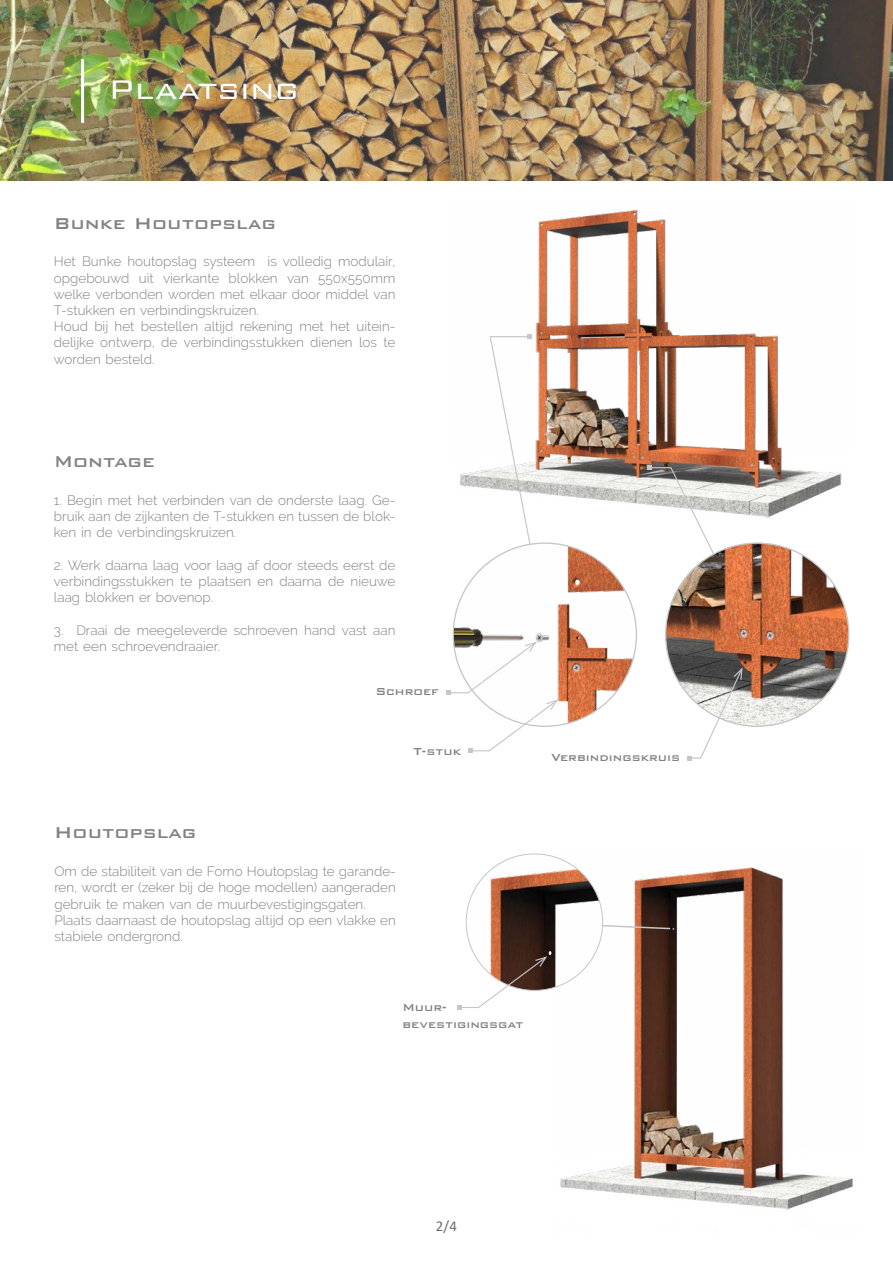
<style>
.page{position:relative;width:893px;height:1263px;background:#fff}
.page>*{position:absolute;margin:0;border:0;box-sizing:border-box;transform-origin:0 0}
.t1{font:300 36px "Bank Gothic BT";color:#fff}
.t2{font:500 21px "Bank Gothic BT";color:#808285}
.t3{font:15px "Calibri";color:#6c6d70}
.t4{font:300 13.5px/16.2px "Raleway";color:#808285;text-align:justify}
.t5{font:500 13.5px "Bank Gothic BT";color:#808285}
</style>
<div class="page">
<img style="left:0;top:0;width:893px;height:180px">
<img style="left:554px;top:856px;width:299px;height:354px">
<svg style="left:603px;top:921px;width:69px;height:9px"></svg>
<img style="left:460px;top:209px;width:382px;height:309px">
<svg style="left:489px;top:334px;width:46px;height:224px"></svg>
<img style="left:453px;top:543px;width:183px;height:183px;border-radius:92px">
<svg style="left:647px;top:465px;width:76px;height:108px"></svg>
<img style="left:666px;top:543px;width:183px;height:183px;border-radius:92px">
<img style="left:466px;top:854px;width:137px;height:136px;border-radius:68px">
<svg style="left:688px;top:666px;width:55px;height:94px"></svg>
<svg style="left:446px;top:641px;width:113px;height:112px"></svg>
<svg style="left:457px;top:951px;width:94px;height:59px"></svg>
<hr style="left:81px;top:59px;width:3px;height:64px;background:#fff">
<h1 class="t1" style="left:108px;top:70px;width:192px">Plaatsing</h1>
<p class="t2" style="left:54px;top:212px;width:224px">Bunke Houtopslag</p>
<p class="t4" style="left:54px;top:254px;width:343px">Het Bunke houtopslag systeem is volledig modulair, opgebouwd uit vierkante blokken van 550x550mm welke verbonden worden met elkaar door middel van T-stukken en verbindingskruizen.</p>
<p class="t4" style="left:54px;top:318px;width:343px">Houd bij het bestellen altijd rekening met het uitein&shy;delijke ontwerp, de verbindingsstukken dienen los te worden besteld.</p>
<p class="t2" style="left:54px;top:450px;width:103px">Montage</p>
<p class="t4" style="left:54px;top:492px;width:343px">1. Begin met het verbinden van de onderste laag. Ge&shy;bruik aan de zijkanten de T-stukken en tussen de blok&shy;ken in de verbindingskruizen.</p>
<p class="t4" style="left:54px;top:557px;width:343px">2. Werk daarna laag voor laag af door steeds eerst de verbindingsstukken te plaatsen en daarna de nieuwe laag blokken er bovenop.</p>
<p class="t4" style="left:54px;top:622px;width:343px">3. Draai de meegeleverde schroeven hand vast aan met een schroevendraaier.</p>
<p class="t5" style="left:375px;top:684px;width:65px">Schroef</p>
<p class="t5" style="left:414px;top:744px;width:49px">T-stuk</p>
<p class="t2" style="left:54px;top:821px;width:144px">Houtopslag</p>
<p class="t4" style="left:54px;top:863px;width:343px">Om de stabiliteit van de Forno Houtopslag te garande&shy;ren, wordt er (zeker bij de hoge modellen) aangeraden gebruik te maken van de muurbevestigingsgaten.</p>
<p class="t4" style="left:54px;top:912px;width:343px">Plaats daarnaast de houtopslag altijd op een vlakke en stabiele ondergrond.</p>
<p class="t5" style="left:402px;top:1000px;width:46px">Muur-</p>
<p class="t5" style="left:402px;top:1016px;width:122px">bevestigingsgat</p>
<p class="t5" style="left:551px;top:750px;width:130px">Verbindingskruis</p>
<p class="t3" style="left:436px;top:1216px;width:22px">2/4</p>
</div>
